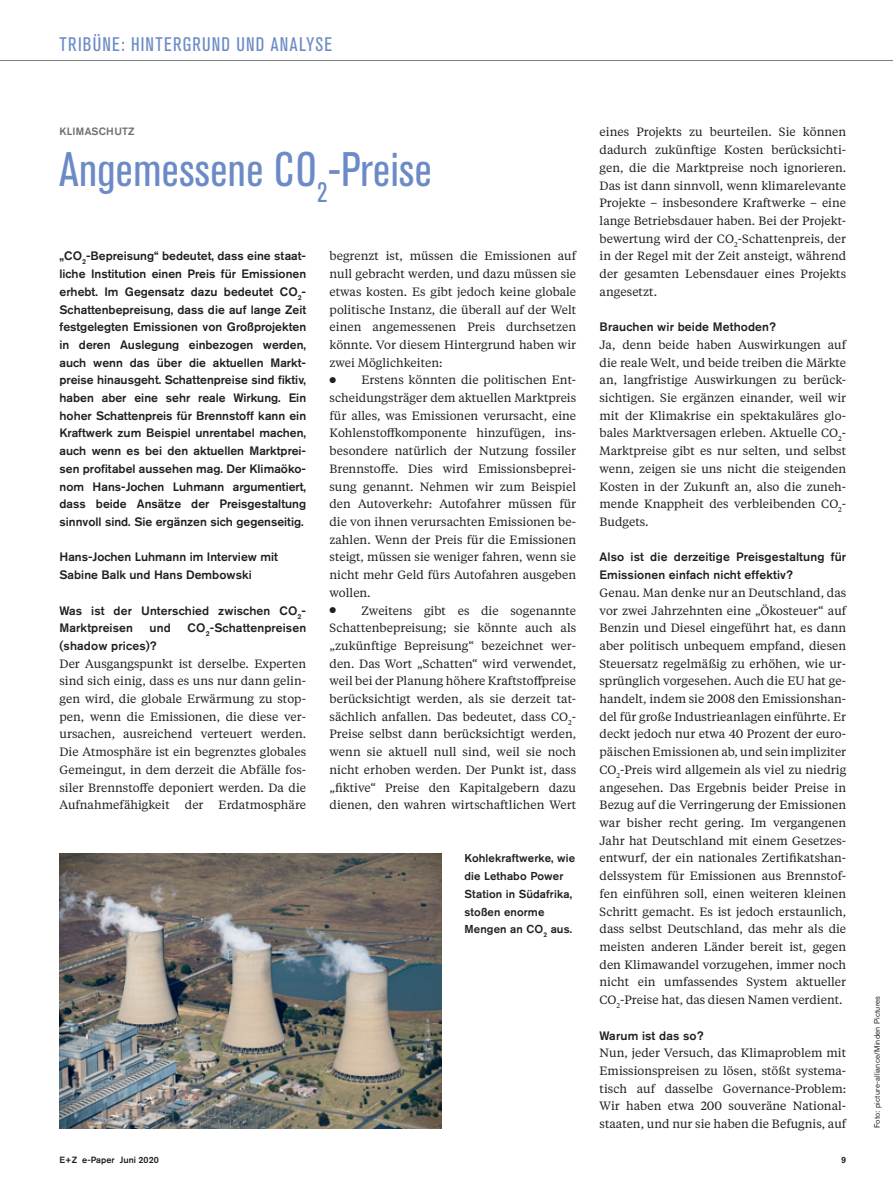
<style>
.page{position:relative;width:893px;height:1191px;background:#fff}
.page>*{position:absolute;margin:0;border:0;box-sizing:border-box;transform-origin:0 0}
.t1{font:condensed 48px "Akzidenz Grotesk BE";letter-spacing:.01em;color:#6c8bc6}
.t2{font:condensed 19.5px "Akzidenz Grotesk BE";letter-spacing:.06em;color:#6c8bc6}
.t3{font:500 12.15px/17.7px "Akzidenz Grotesk BE";letter-spacing:.01em;color:#231f20}
.t4{font:12px/17.7px "Tiempos Text";color:#231f20;text-align:justify}
.t5{font:500 11.4px/17.7px "Akzidenz Grotesk BE";letter-spacing:.01em;color:#231f20}
.t6{font:500 10.5px "Akzidenz Grotesk BE";letter-spacing:.015em;color:#6c6d70}
.t7{font:500 9px "Akzidenz Grotesk BE";color:#231f20}
.t8{font:7.8px "Akzidenz Grotesk BE";letter-spacing:.02em;color:#231f20}
</style>
<div class="page">
<hr style="left:0;top:60px;width:893px;height:1px;background:#808285">
<img style="left:60px;top:853px;width:381px;height:275px">
<h2 class="t2" style="left:60px;top:33px;width:274px">TRIBÜNE: HINTERGRUND UND ANALYSE</h2>
<p class="t6" style="left:60px;top:125px;width:77px">KLIMASCHUTZ</p>
<h1 class="t1" style="left:60px;top:142px;width:374px">Angemessene CO<sub>2</sub>-Preise</h1>
<p class="t3" style="left:60px;top:247px;width:248px;text-align:justify">„CO<sub>2</sub>-Bepreisung“ bedeutet, dass eine staat&shy;liche Institution einen Preis für Emissionen erhebt. Im Gegensatz dazu bedeutet CO<sub>2</sub>- Schattenbepreisung, dass die auf lange Zeit festgelegten Emissionen von Großprojekten in deren Auslegung einbezogen werden, auch wenn das über die aktuellen Markt&shy;preise hinausgeht. Schattenpreise sind fiktiv, haben aber eine sehr reale Wirkung. Ein hoher Schattenpreis für Brennstoff kann ein Kraftwerk zum Beispiel unrentabel machen, auch wenn es bei den aktuellen Marktprei&shy;sen profitabel aussehen mag. Der Klimaöko&shy;nom Hans-Jochen Luhmann argumentiert, dass beide Ansätze der Preisgestaltung sinnvoll sind. Sie ergänzen sich gegenseitig.</p>
<p class="t3" style="left:60px;top:548px;width:220px">Hans-Jochen Luhmann im Interview mit<br>Sabine Balk und Hans Dembowski</p>
<p class="t3" style="left:60px;top:601px;width:248px">Was ist der Unterschied zwischen CO<sub>2</sub>-<br>Marktpreisen</p>
<p class="t3" style="left:150px;top:619px;width:23px">und</p>
<p class="t3" style="left:187px;top:619px;width:120px">CO<sub>2</sub>-Schattenpreisen</p>
<p class="t3" style="left:60px;top:636px;width:99px">(shadow prices)?</p>
<p class="t4" style="left:60px;top:654px;width:248px">Der Ausgangspunkt ist derselbe. Experten sind sich einig, dass es uns nur dann gelin&shy;gen wird, die globale Erwärmung zu stop&shy;pen, wenn die Emissionen, die diese ver&shy;ursachen, ausreichend verteuert werden.<br>Die Atmosphäre ist ein begrenztes globales Gemeingut, in dem derzeit die Abfälle fos&shy;siler Brennstoffe deponiert werden. Da die Aufnahmefähigkeit</p>
<p class="t4" style="left:185px;top:795px;width:20px">der</p>
<p class="t4" style="left:219px;top:795px;width:89px">Erdatmosphäre</p>
<p class="t4" style="left:330px;top:247px;width:248px">begrenzt ist, müssen die Emissionen auf null gebracht werden, und dazu müssen sie etwas kosten. Es gibt jedoch keine globale politische Instanz, die überall auf der Welt einen angemessenen Preis durchsetzen könnte. Vor diesem Hintergrund haben wir zwei Möglichkeiten:</p>
<p class="t4" style="left:330px;top:371px;width:248px">● Erstens könnten die politischen Ent&shy;scheidungsträger dem aktuellen Marktpreis für alles, was Emissionen verursacht, eine Kohlenstoffkomponente hinzufügen, ins&shy;besondere natürlich der Nutzung fossiler Brennstoffe. Dies wird Emissionsbeprei&shy;sung genannt. Nehmen wir zum Beispiel den Autoverkehr: Autofahrer müssen für die von ihnen verursachten Emissionen be&shy;zahlen. Wenn der Preis für die Emissionen steigt, müssen sie weniger fahren, wenn sie nicht mehr Geld fürs Autofahren ausgeben wollen.</p>
<p class="t4" style="left:330px;top:601px;width:248px">● Zweitens gibt es die sogenannte Schattenbepreisung; sie könnte auch als „zukünftige Bepreisung“ bezeichnet wer&shy;den. Das Wort „Schatten“ wird verwendet, weil bei der Planung höhere Kraftstoffpreise berücksichtigt werden, als sie derzeit tat&shy;sächlich anfallen. Das bedeutet, dass CO<sub>2</sub>- Preise selbst dann berücksichtigt werden, wenn sie aktuell null sind, weil sie noch nicht erhoben werden. Der Punkt ist, dass „fiktive“ Preise den Kapitalgebern dazu dienen, den wahren wirtschaftlichen Wert</p>
<p class="t5" style="left:465px;top:849px;width:112px">Kohlekraftwerke, wie die Lethabo Power<br>Station in Südafrika, stoßen enorme<br>Mengen an CO<sub>2</sub> aus.</p>
<p class="t4" style="left:600px;top:123px;width:248px">eines Projekts zu beurteilen. Sie können dadurch zukünftige Kosten berücksichti&shy;gen, die die Marktpreise noch ignorieren.<br>Das ist dann sinnvoll, wenn klimarelevante Projekte – insbesondere Kraftwerke – eine lange Betriebsdauer haben. Bei der Projekt&shy;bewertung wird der CO<sub>2</sub>-Schattenpreis, der in der Regel mit der Zeit ansteigt, während der gesamten Lebensdauer eines Projekts angesetzt.</p>
<p class="t3" style="left:600px;top:318px;width:178px">Brauchen wir beide Methoden?</p>
<p class="t4" style="left:600px;top:335px;width:248px">Ja, denn beide haben Auswirkungen auf die reale Welt, und beide treiben die Märkte an, langfristige Auswirkungen zu berück&shy;sichtigen. Sie ergänzen einander, weil wir mit der Klimakrise ein spektakuläres glo&shy;bales Marktversagen erleben. Aktuelle CO<sub>2</sub>- Marktpreise gibt es nur selten, und selbst wenn, zeigen sie uns nicht die steigenden Kosten in der Zukunft an, also die zuneh&shy;mende Knappheit des verbleibenden CO<sub>2</sub>- Budgets.</p>
<p class="t3" style="left:600px;top:548px;width:248px">Also ist die derzeitige Preisgestaltung für<br>Emissionen einfach nicht effektiv?</p>
<p class="t4" style="left:600px;top:583px;width:248px">Genau. Man denke nur an Deutschland, das vor zwei Jahrzehnten eine „Ökosteuer“ auf Benzin und Diesel eingeführt hat, es dann aber politisch unbequem empfand, diesen Steuersatz regelmäßig zu erhöhen, wie ur&shy;sprünglich vorgesehen. Auch die EU hat ge&shy;handelt, indem sie 2008 den Emissionshan&shy;del für große Industrieanlagen einführte. Er deckt jedoch nur etwa 40 Prozent der euro&shy;päischen Emissionen ab, und sein impliziter CO<sub>2</sub>-Preis wird allgemein als viel zu niedrig angesehen. Das Ergebnis beider Preise in Bezug auf die Verringerung der Emissionen war bisher recht gering. Im vergangenen Jahr hat Deutschland mit einem Gesetzes&shy;entwurf, der ein nationales Zertifikatshan&shy;delssystem für Emissionen aus Brennstof&shy;fen einführen soll, einen weiteren kleinen Schritt gemacht. Es ist jedoch erstaunlich, dass selbst Deutschland, das mehr als die meisten anderen Länder bereit ist, gegen den Klimawandel vorzugehen, immer noch nicht ein umfassendes System aktueller CO<sub>2</sub>-Preise hat, das diesen Namen verdient.</p>
<p class="t3" style="left:600px;top:1026px;width:106px">Warum ist das so?</p>
<p class="t4" style="left:600px;top:1043px;width:248px">Nun, jeder Versuch, das Klimaproblem mit Emissionspreisen zu lösen, stößt systema&shy;tisch auf dasselbe Governance-Problem:<br>Wir haben etwa 200 souveräne National&shy;staaten, und nur sie haben die Befugnis, auf</p>
<p class="t7" style="left:60px;top:1154px;width:101px">E+Z e-Paper Juni 2020</p>
<p class="t7" style="left:841px;top:1154px;width:7px">9</p>
<p class="t8" style="left:872px;top:1128px;width:134px;rotate:-90deg">Foto: picture-alliance/Minden Pictures</p>
</div>
